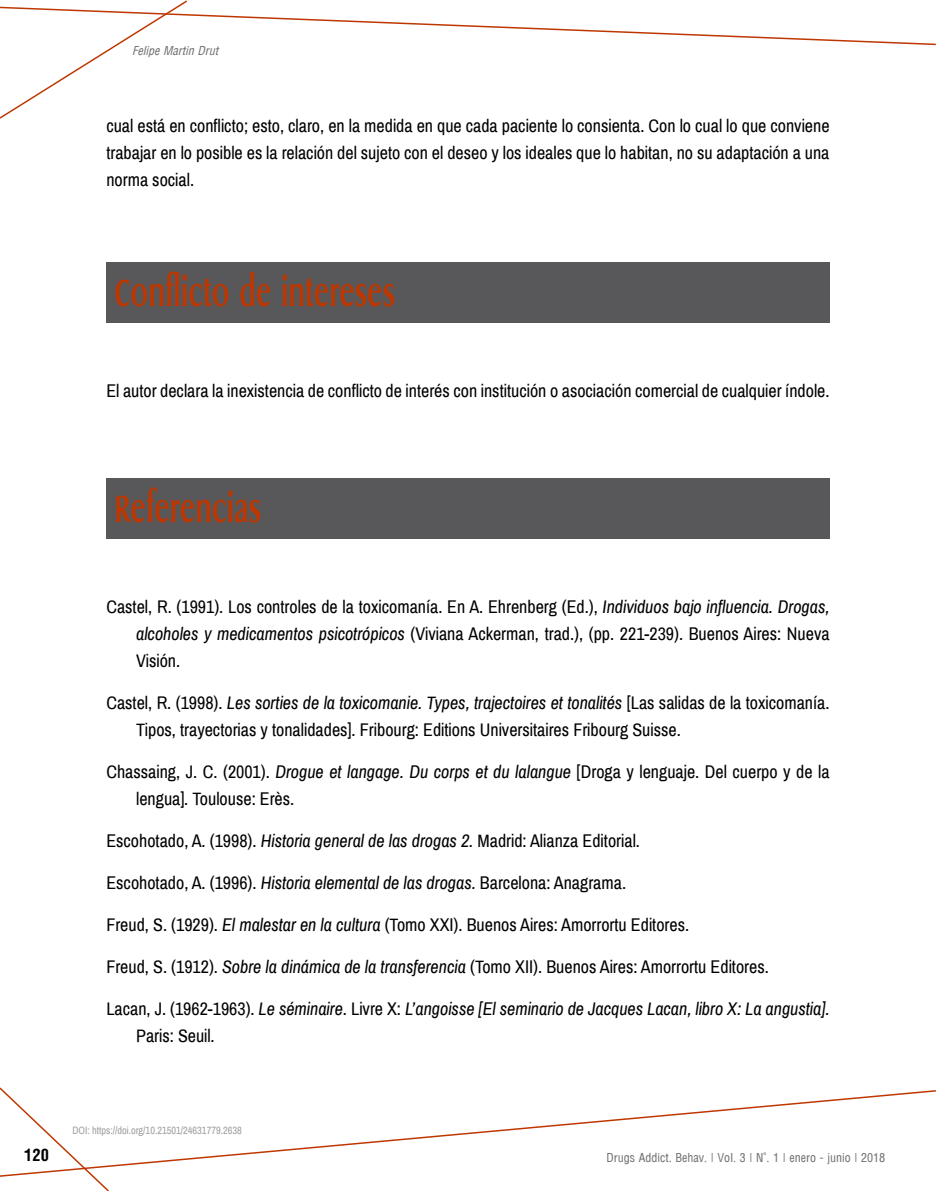
<style>
.page{position:relative;width:936px;height:1191px;background:#fff}
.page>*{position:absolute;margin:0;border:0;box-sizing:border-box;transform-origin:0 0}
.t1{font:700 37.5px "Griffon Condensed";letter-spacing:.02em;color:#bf3700}
.t2{font:18px/27px "Archivo Narrow";color:#000;text-align:justify}
.t3{font:italic 18px/27px "Archivo Narrow";color:#000}
.t4{font:700 condensed 16.5px "Arena";color:#000}
.t5{font:12px "Arena Condensed";color:#707172}
.t6{font:italic condensed 12px "Arena";color:#707172}
.t7{font:10.5px "Archivo Narrow";color:#9c9e9f}
.s1{font-style:italic}
.s2{font-style:normal}
</style>
<div class="page">
<svg style="left:0;top:0;width:935px;height:119px"></svg>
<svg style="left:110px;top:1090px;width:825px;height:77px"></svg>
<svg style="left:0;top:1087px;width:110px;height:104px"></svg>
<div style="left:106px;top:262px;width:723px;height:61px;background:#58585a"></div>
<div style="left:106px;top:478px;width:723px;height:61px;background:#58585a"></div>
<p class="t6" style="left:132px;top:44px;width:87px">Felipe Martin Drut</p>
<p class="t2" style="left:106px;top:112px;width:724px">cual está en conflicto; esto, claro, en la medida en que cada paciente lo consienta. Con lo cual lo que conviene trabajar en lo posible es la relación del sujeto con el deseo y los ideales que lo habitan, no su adaptación a una norma social.</p>
<h1 class="t1" style="left:115px;top:267px;width:281px">Conflicto de intereses</h1>
<p class="t2" style="left:106px;top:377px;width:724px">El autor declara la inexistencia de conflicto de interés con institución o asociación comercial de cualquier índole.</p>
<h1 class="t1" style="left:115px;top:483px;width:148px">Referencias</h1>
<p class="t2" style="left:136px;top:593px;width:695px;text-indent:-30px">Castel, R. (1991). Los controles de la toxicomanía. En A. Ehrenberg (Ed.), <span class="s1">Individuos bajo influencia. Drogas, alcoholes y medicamentos psicotrópicos</span> (Viviana Ackerman, trad.), (pp. 221-239). Buenos Aires: Nueva Visión.</p>
<p class="t2" style="left:136px;top:689px;width:695px;text-indent:-30px">Castel, R. (1998). <span class="s1">Les sorties de la toxicomanie. Types, trajectoires et tonalités</span> [Las salidas de la toxicomanía.<br>Tipos, trayectorias y tonalidades]<span class="s1">.</span> Fribourg: Editions Universitaires Fribourg Suisse.</p>
<p class="t2" style="left:136px;top:758px;width:695px;text-indent:-30px">Chassaing, J. C. (2001). <span class="s1">Drogue et langage. Du corps et du lalangue</span> [Droga y lenguaje. Del cuerpo y de la lengua]<span class="s1">.</span> Toulouse: Erès.</p>
<p class="t2" style="left:106px;top:827px;width:535px">Escohotado, A. (1998). <span class="s1">Historia general de las drogas 2.</span> Madrid: Alianza Editorial.</p>
<p class="t2" style="left:106px;top:869px;width:521px">Escohotado, A. (1996). <span class="s1">Historia elemental de las drogas.</span> Barcelona: Anagrama.</p>
<p class="t2" style="left:106px;top:911px;width:584px">Freud, S. (1929). <span class="s1">El malestar en la cultura</span> (Tomo XXI). Buenos Aires: Amorrortu Editores.</p>
<p class="t2" style="left:106px;top:953px;width:664px">Freud, S. (1912). <span class="s1">Sobre la dinámica de la transferencia</span> (Tomo XII). Buenos Aires: Amorrortu Editores.</p>
<p class="t3" style="left:136px;top:995px;width:695px;text-indent:-30px"><span class="s2">Lacan, J. (1962-1963).</span> Le séminaire. <span class="s2">Livre X:</span> L’angoisse [El seminario de Jacques Lacan, libro X: La angustia].<br><span class="s2">Paris: Seuil</span>.</p>
<p class="t7" style="left:72px;top:1123px;width:171px">DOI: https://doi.org/10.21501/24631779.2638</p>
<p class="t4" style="left:24px;top:1145px;width:26px">120</p>
<p class="t5" style="left:606px;top:1150px;width:280px">Drugs Addict. Behav. | Vol. 3 | N°. 1 | enero - junio | 2018</p>
</div>
